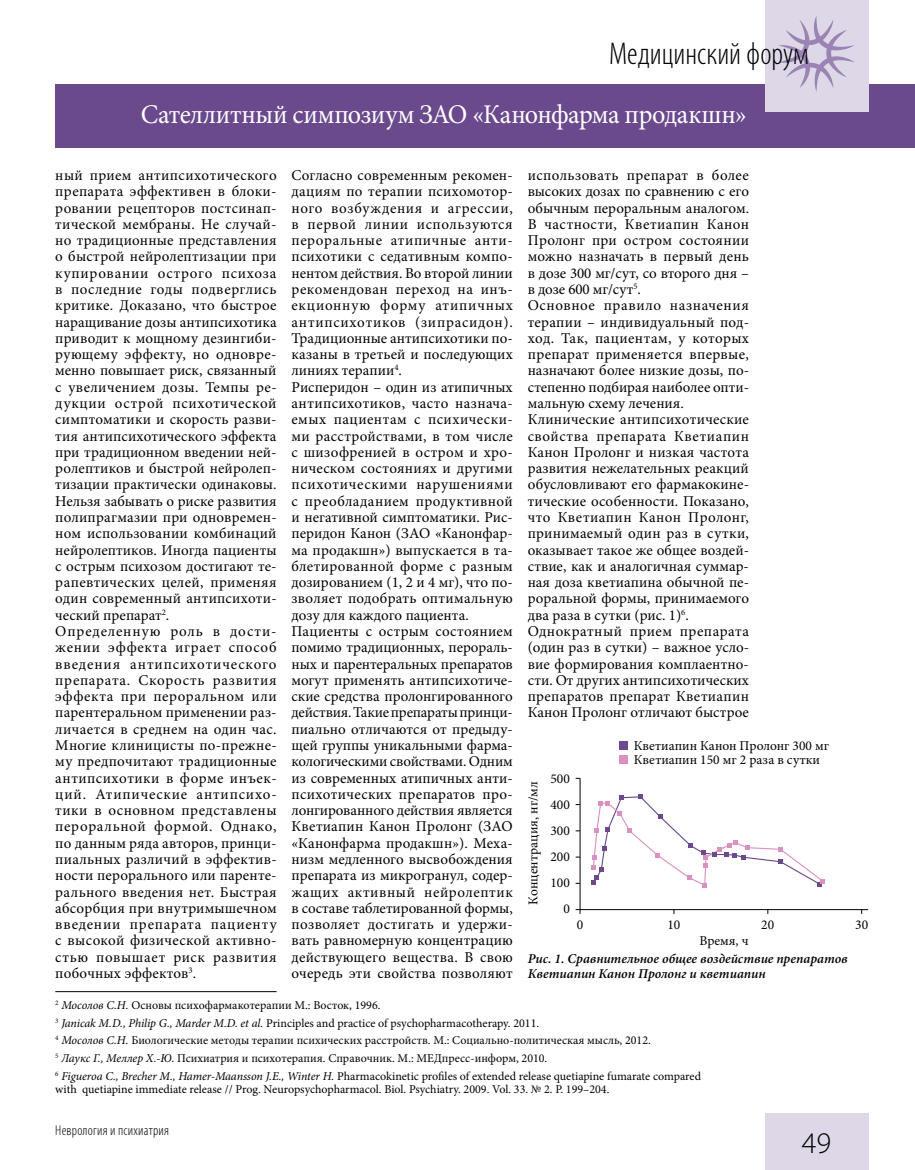
<style>
.page{position:relative;width:915px;height:1170px;background:#fff}
.page>*{position:absolute;margin:0;border:0;box-sizing:border-box;transform-origin:0 0}
.t1{font:300 condensed 31.5px "Myriad Pro";color:#000}
.t2{font:300 30px "Myriad Pro";color:#000}
.t3{font:27px "Minion Pro";letter-spacing:-.015em;color:#fff}
.t4{font:15px/16.2px "Minion Pro";letter-spacing:.015em;color:#000}
.t5{font:300 condensed 14.25px "Myriad Pro";letter-spacing:.015em;color:#000}
.t6{font:13.5px/26px "Minion Pro";color:#000}
.t7{font:italic 600 13.5px/15px "Minion Pro";color:#000}
.t8{font:12px/17.7px "Minion Pro";color:#000}
.s1{font-style:italic}
</style>
<div class="page">
<div style="left:55px;top:84px;width:859px;height:63px;background:#6b498d"></div>
<div style="left:764px;top:1113px;width:103px;height:56px;background:#ddd7e8"></div>
<div style="left:764px;top:0;width:103px;height:111px;background:#ddd7e8"></div>
<svg style="left:779px;top:16px;width:75px;height:76px"></svg>
<hr style="left:55px;top:991px;width:221px;height:1px;background:#000">
<div style="left:619px;top:741px;width:8px;height:9px;background:#6b498d"></div>
<div style="left:619px;top:755px;width:8px;height:8px;background:#da91bf"></div>
<svg style="left:575px;top:777px;width:293px;height:136px"></svg>
<h1 class="t1" style="left:608px;top:35px;width:201px">Медицинский форум</h1>
<h3 class="t3" style="left:141px;top:96px;width:607px">Сателлитный симпозиум ЗАО «Канонфарма продакшн»</h3>
<p class="t4" style="left:55px;top:167px;width:223px">ный прием антипсихотического препарата эффективен в блоки&shy;ровании рецепторов постсинап&shy;тической мембраны. Не случай&shy;но традиционные представления о быстрой нейролептизации при купировании острого психоза в последние годы подверглись критике. Доказано, что быстрое наращивание дозы антипсихотика приводит к мощному дезингиби&shy;рующему эффекту, но одновре&shy;менно повышает риск, связанный с увеличением дозы. Темпы ре&shy;дукции острой психотической симптоматики и скорость разви&shy;тия антипсихотического эффекта при традиционном введении ней&shy;ролептиков и быстрой нейролеп&shy;тизации практически одинаковы.<br>Нельзя забывать о риске развития полипрагмазии при одновремен&shy;ном использовании комбинаций нейролептиков. Иногда пациенты с острым психозом достигают те&shy;рапевтических целей, применяя один современный антипсихоти&shy;ческий препарат<sup>2</sup>.<br>Определенную роль в дости&shy;жении эффекта играет способ введения антипсихотического препарата. Скорость развития эффекта при пероральном или парентеральном применении раз&shy;личается в среднем на один час.<br>Многие клиницисты по-прежне&shy;му предпочитают традиционные антипсихотики в форме инъек&shy;ций. Атипические антипсихо&shy;тики в основном представлены пероральной формой. Однако, по данным ряда авторов, принци&shy;пиальных различий в эффектив&shy;ности перорального или паренте&shy;рального введения нет. Быстрая абсорбция при внутримышечном введении препарата пациенту с высокой физической активно&shy;стью повышает риск развития побочных эффектов<sup>3</sup>.</p>
<p class="t4" style="left:291px;top:167px;width:223px">Согласно современным рекомен&shy;дациям по терапии психомотор&shy;ного возбуждения и агрессии, в первой линии используются пероральные атипичные анти&shy;психотики с седативным компо&shy;нентом действия. Во второй линии рекомендован переход на инъ&shy;екционную форму атипичных антипсихотиков (зипрасидон).<br>Традиционные антипсихотики по&shy;казаны в третьей и последующих линиях терапии<sup>4</sup>.<br>Рисперидон – один из атипичных антипсихотиков, часто назнача&shy;емых пациентам с психически&shy;ми расстройствами, в том числе с шизофренией в остром и хро&shy;ническом состояниях и другими психотическими нарушениями с преобладанием продуктивной и негативной симптоматики. Рис&shy;перидон Канон (ЗАО «Канонфар&shy;ма продакшн») выпускается в та&shy;блетированной форме с разным дозированием (1, 2 и 4 мг), что по&shy;зволяет подобрать оптимальную дозу для каждого пациента.<br>Пациенты с острым состоянием помимо традиционных, перораль&shy;ных и парентеральных препаратов могут применять антипсихотиче&shy;ские средства пролонгированного действия. Такие препараты принци&shy;пиально отличаются от предыду&shy;щей группы уникальными фарма&shy;кологическими свойствами. Одним из современных атипичных анти&shy;психотических препаратов про&shy;лонгированного действия является<br>Кветиапин Канон Пролонг (ЗАО «Канонфарма продакшн»). Меха&shy;низм медленного высвобождения препарата из микрогранул, содер&shy;жащих активный нейролептик в составе таблетированной формы, позволяет достигать и удержи&shy;вать равномерную концентрацию действующего вещества. В свою очередь эти свойства позволяют</p>
<p class="t4" style="left:527px;top:167px;width:223px">использовать препарат в более высоких дозах по сравнению с его обычным пероральным аналогом.<br>В частности, Кветиапин Канон<br>Пролонг при остром состоянии можно назначать в первый день в дозе 300 мг/сут, со второго дня – в дозе 600 мг/сут<sup>5</sup>.<br>Основное правило назначения терапии – индивидуальный под&shy;ход. Так, пациентам, у которых препарат применяется впервые, назначают более низкие дозы, по&shy;степенно подбирая наиболее опти&shy;мальную схему лечения.<br>Клинические антипсихотические свойства препарата Кветиапин<br>Канон Пролонг и низкая частота развития нежелательных реакций обусловливают его фармакокине&shy;тические особенности. Показано, что Кветиапин Канон Пролонг, принимаемый один раз в сутки, оказывает такое же общее воздей&shy;ствие, как и аналогичная суммар&shy;ная доза кветиапина обычной пе&shy;роральной формы, принимаемого два раза в сутки (рис. 1)<sup>6</sup>.<br>Однократный прием препарата (один раз в сутки) – важное усло&shy;вие формирования комплаентно&shy;сти. От других антипсихотических препаратов препарат Кветиапин<br>Канон Пролонг отличают быстрое</p>
<p class="t8" style="left:55px;top:996px;width:647px"><sup>2</sup> <span class="s1">Мосолов С.Н.</span> Основы психофармакотерапии М.: Восток, 1996.<br><sup>3</sup> <span class="s1">Janicak M.D., Philip G., Marder M.D. et al.</span> Principles and practice of psychopharmacotherapy. 2011.<br><sup>4</sup> <span class="s1">Мосолов С.Н.</span> Биологические методы терапии психических расстройств. М.: Социально-политическая мысль, 2012.<br><sup>5</sup> <span class="s1">Лаукс Г., Меллер Х.-Ю.</span> Психиатрия и психотерапия. Справочник. М.: МЕДпресс-информ, 2010.<br><sup>6</sup> <span class="s1">Figueroa C., Brecher M., Hamer-Maansson J.E., Winter H.</span> Pharmacokinetic profiles of extended release quetiapine fumarate compared</p>
<p class="t8" style="left:55px;top:1080px;width:555px">with quetiapine immediate release // Prog. Neuropsychopharmacol. Biol. Psychiatry. 2009. Vol. 33. № 2. P. 199–204.</p>
<p class="t6" style="left:633px;top:739px;width:197px;line-height:13.5px">Кветиапин Канон Пролонг 300 мг<br>Кветиапин 150 мг 2 раза в сутки</p>
<p class="t6" style="left:550px;top:765px;width:21px;text-align:right">500<br>400<br>300<br>200<br>100<br>0</p>
<p class="t6" style="left:520px;top:904px;width:125px;rotate:-90deg">Концентрация, нг/мл</p>
<p class="t6" style="left:576px;top:911px;width:8px">0</p>
<p class="t6" style="left:667px;top:911px;width:14px">10</p>
<p class="t6" style="left:761px;top:911px;width:14px">20</p>
<p class="t6" style="left:854px;top:911px;width:14px">30</p>
<p class="t6" style="left:699px;top:928px;width:51px">Время, ч</p>
<p class="t7" style="left:527px;top:950px;width:321px">Рис. 1. Сравнительное общее воздействие препаратов<br>Кветиапин Канон Пролонг и кветиапин</p>
<p class="t5" style="left:55px;top:1121px;width:115px">Неврология и психиатрия</p>
<h2 class="t2" style="left:801px;top:1125px;width:31px">49</h2>
</div>
